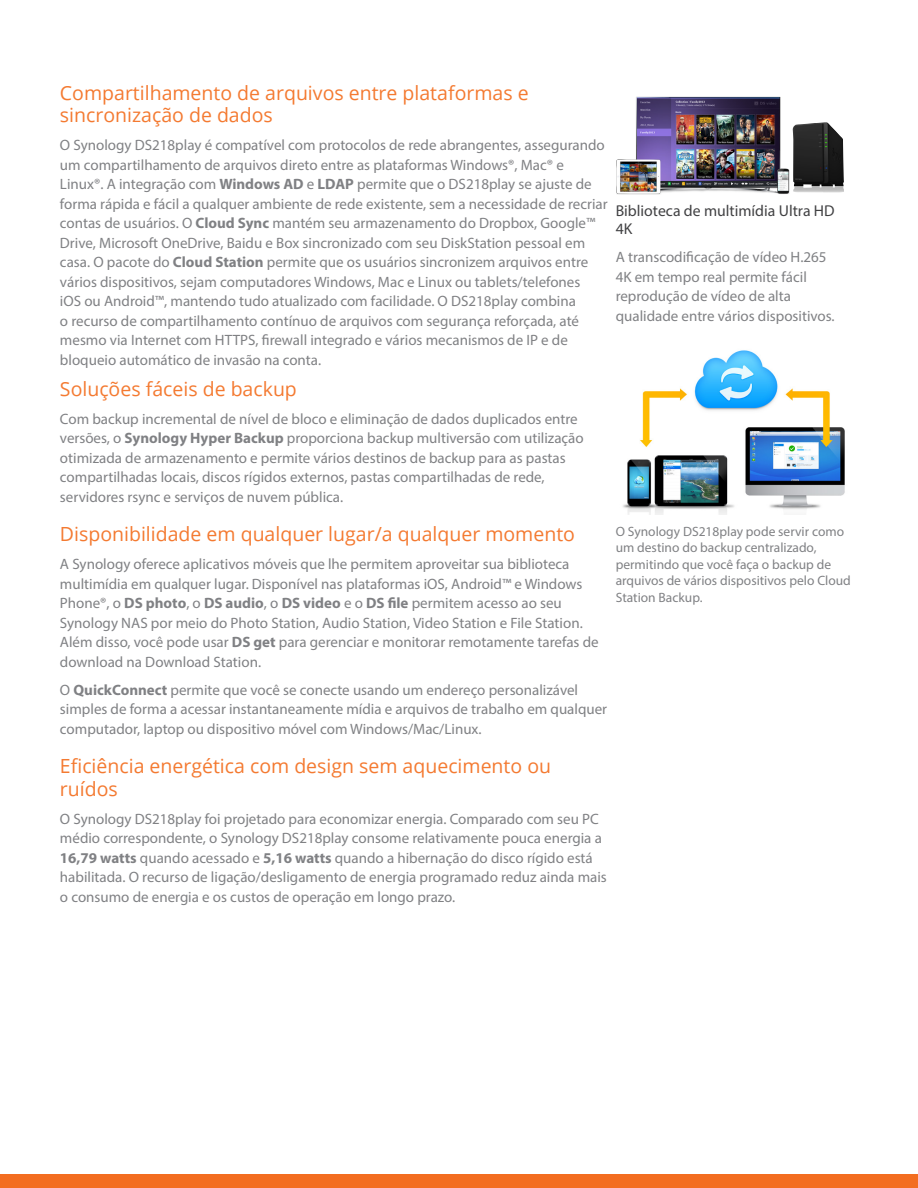
<style>
.page{position:relative;width:918px;height:1188px;background:#fff}
.page>*{position:absolute;margin:0;border:0;box-sizing:border-box;transform-origin:0 0}
.t1{font:19.5px/22.5px "Open Sans";color:#f47a31}
.t2{font:15.75px/18px "Myriad Pro";color:#414143}
.t3{font:15px/19.5px "Myriad Pro";color:#808184}
.t4{font:13.5px/16.5px "Myriad Pro";color:#808184}
.s1{font-weight:700}
</style>
<div class="page">
<div style="left:0;top:1174px;width:918px;height:14px;background:#f36d20"></div>
<img style="left:617px;top:96px;width:172px;height:99px">
<img style="left:792px;top:122px;width:52px;height:71px">
<img style="left:623px;top:350px;width:222px;height:165px">
<h1 class="t1" style="left:60px;top:81px;width:470px">Compartilhamento de arquivos entre plataformas e sincronização de dados</h1>
<p class="t3" style="left:60px;top:135px;width:549px">O Synology DS218play é compatível com protocolos de rede abrangentes, assegurando um compartilhamento de arquivos direto entre as plataformas Windows®, Mac® e Linux®. A integração com <span class="s1">Windows AD</span> e <span class="s1">LDAP</span> permite que o DS218play se ajuste de forma rápida e fácil a qualquer ambiente de rede existente, sem a necessidade de recriar contas de usuários. O <span class="s1">Cloud Sync</span> mantém seu armazenamento do Dropbox, Google™ Drive, Microsoft OneDrive, Baidu e Box sincronizado com seu DiskStation pessoal em casa. O pacote do <span class="s1">Cloud Station</span> permite que os usuários sincronizem arquivos entre vários dispositivos, sejam computadores Windows, Mac e Linux ou tablets/telefones<br>iOS ou Android™, mantendo tudo atualizado com facilidade. O DS218play combina<br>o recurso de compartilhamento contínuo de arquivos com segurança reforçada, até mesmo via Internet com HTTPS, firewall integrado e vários mecanismos de IP e de bloqueio automático de invasão na conta.</p>
<h1 class="t1" style="left:60px;top:377px;width:238px">Soluções fáceis de backup</h1>
<p class="t3" style="left:60px;top:409px;width:525px">Com backup incremental de nível de bloco e eliminação de dados duplicados entre versões, o <span class="s1">Synology Hyper Backup</span> proporciona backup multiversão com utilização otimizada de armazenamento e permite vários destinos de backup para as pastas compartilhadas locais, discos rígidos externos, pastas compartilhadas de rede, servidores rsync e serviços de nuvem pública.</p>
<h1 class="t1" style="left:60px;top:523px;width:517px">Disponibilidade em qualquer lugar/a qualquer momento</h1>
<p class="t3" style="left:60px;top:554px;width:540px">A Synology oferece aplicativos móveis que lhe permitem aproveitar sua biblioteca multimídia em qualquer lugar. Disponível nas plataformas iOS, Android™ e Windows Phone®, o <span class="s1">DS photo</span>, o <span class="s1">DS audio</span>, o <span class="s1">DS video</span> e o <span class="s1">DS file</span> permitem acesso ao seu Synology NAS por meio do Photo Station, Audio Station, Video Station e File Station.<br>Além disso, você pode usar <span class="s1">DS get</span> para gerenciar e monitorar remotamente tarefas de download na Download Station.</p>
<p class="t3" style="left:60px;top:680px;width:549px">O <span class="s1">QuickConnect</span> permite que você se conecte usando um endereço personalizável simples de forma a acessar instantaneamente mídia e arquivos de trabalho em qualquer computador, laptop ou dispositivo móvel com Windows/Mac/Linux.</p>
<h1 class="t1" style="left:60px;top:755px;width:493px">Eficiência energética com design sem aquecimento ou ruídos</h1>
<p class="t3" style="left:60px;top:809px;width:548px">O Synology DS218play foi projetado para economizar energia. Comparado com seu PC médio correspondente, o Synology DS218play consome relativamente pouca energia a <span class="s1">16,79 watts</span> quando acessado e <span class="s1">5,16 watts</span> quando a hibernação do disco rígido está habilitada. O recurso de ligação/desligamento de energia programado reduz ainda mais o consumo de energia e os custos de operação em longo prazo.</p>
<p class="t2" style="left:616px;top:202px;width:220px">Biblioteca de multimídia Ultra HD<br>4K</p>
<p class="t3" style="left:616px;top:247px;width:221px">A transcodificação de vídeo H.265<br>4K em tempo real permite fácil reprodução de vídeo de alta qualidade entre vários dispositivos.</p>
<p class="t4" style="left:616px;top:523px;width:237px">O Synology DS218play pode servir como um destino do backup centralizado, permitindo que você faça o backup de arquivos de vários dispositivos pelo Cloud Station Backup.</p>
</div>
